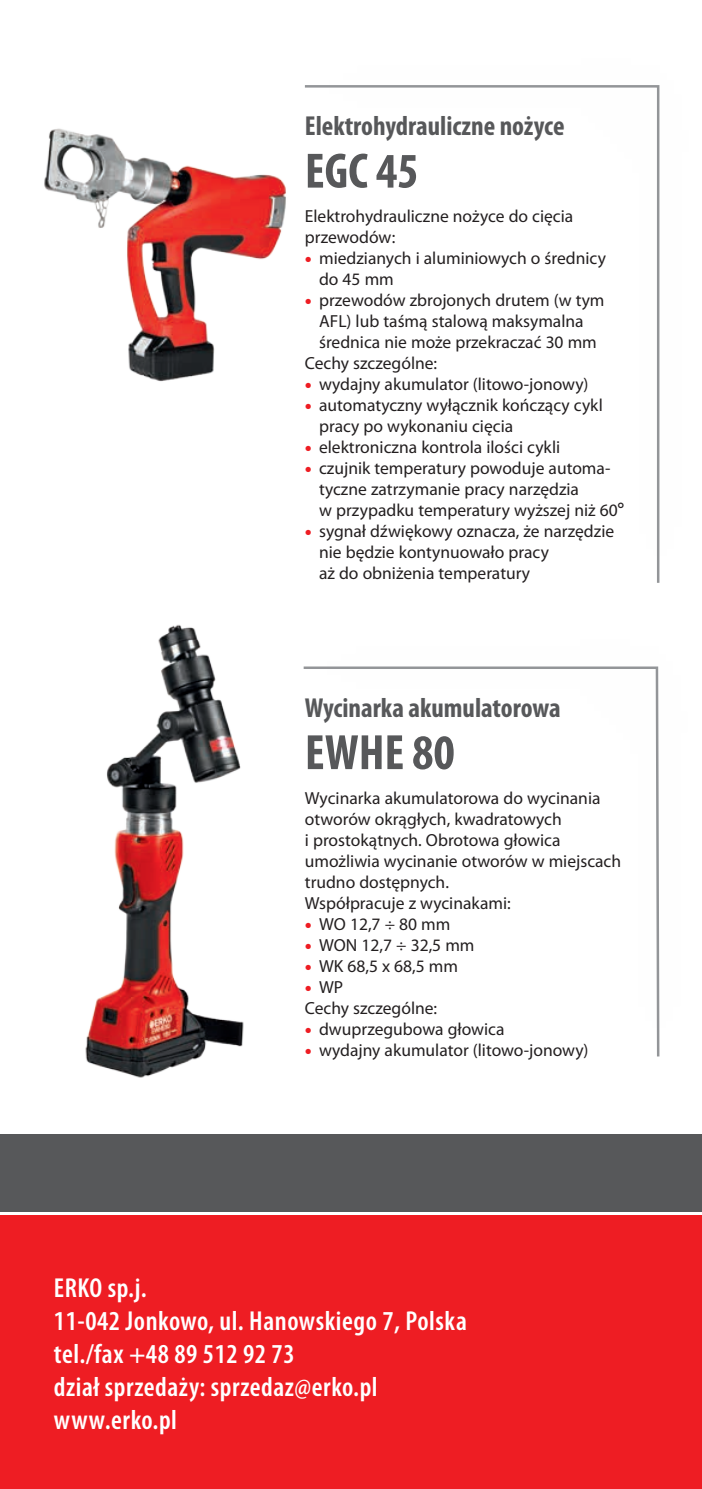
<style>
.page{position:relative;width:702px;height:1489px;background:#fff}
.page>*{position:absolute;margin:0;border:0;box-sizing:border-box;transform-origin:0 0}
.t1{font:700 condensed 50px "Myriad Pro";color:#57585a}
.t2{font:600 condensed 27.5px "Myriad Pro";letter-spacing:.02em;color:#fff}
.t3{font:700 condensed 27.5px "Myriad Pro";color:#57585a}
._01_txt_praski{font:17.5px/21px "Myriad Pro";color:#231f20}
.s1{font-size:25px;color:#ee1d23}
.s2{font-family:"Swis 721 PL";font-weight:700}
</style>
<div class="page">
<div style="left:0;top:1215px;width:702px;height:273px;background:#ee1d23"></div>
<div style="left:0;top:1134px;width:702px;height:77px;background:#57585a"></div>
<svg style="left:303px;top:666px;width:357px;height:391px"></svg>
<svg style="left:304px;top:85px;width:356px;height:498px"></svg>
<img style="left:85px;top:624px;width:159px;height:454px">
<img style="left:44px;top:128px;width:242px;height:254px">
<p class="t3" style="left:305px;top:109px;width:261px">Elektrohydrauliczne nożyce</p>
<p class="t1" style="left:305px;top:140px;width:115px">EGC 45</p>
<p class="_01_txt_praski" style="left:305px;top:206px;width:270px">Elektrohydrauliczne nożyce do cięcia przewodów:</p>
<p class="_01_txt_praski" style="left:319px;top:248px;width:288px;text-indent:-14px"><span class="s1">•</span> miedzianych i aluminiowych o średnicy do 45 mm</p>
<p class="_01_txt_praski" style="left:305px;top:290px;width:301px;text-align:center"><span class="s1">•</span> przewodów zbrojonych drutem (w tym<br>AFL) lub taśmą stalową maksymalna średnica nie może przekraczać 30 mm</p>
<p class="_01_txt_praski" style="left:305px;top:353px;width:134px">Cechy szczególne:</p>
<p class="_01_txt_praski" style="left:305px;top:374px;width:285px"><span class="s1">•</span> wydajny akumulator (litowo-jonowy)</p>
<p class="_01_txt_praski" style="left:319px;top:395px;width:285px;text-indent:-14px"><span class="s1">•</span> automatyczny wyłącznik kończący cykl pracy po wykonaniu cięcia</p>
<p class="_01_txt_praski" style="left:305px;top:437px;width:257px"><span class="s1">•</span> elektroniczna kontrola ilości cykli</p>
<p class="_01_txt_praski" style="left:319px;top:458px;width:306px;text-indent:-14px"><span class="s1">•</span> czujnik temperatury powoduje automa&shy;tyczne zatrzymanie pracy narzędzia<br>w przypadku temperatury wyższej niż 60<span class="s2">°</span></p>
<p class="_01_txt_praski" style="left:319px;top:521px;width:296px;text-indent:-14px"><span class="s1">•</span> sygnał dźwiękowy oznacza, że narzędzie nie będzie kontynuowało pracy<br>aż do obniżenia temperatury</p>
<p class="t3" style="left:305px;top:690px;width:257px">Wycinarka akumulatorowa</p>
<p class="t1" style="left:305px;top:721px;width:151px">EWHE 80</p>
<p class="_01_txt_praski" style="left:305px;top:787px;width:318px">Wycinarka akumulatorowa do wycinania otworów okrągłych, kwadratowych<br>i prostokątnych. Obrotowa głowica umożliwia wycinanie otworów w miejscach trudno dostępnych.</p>
<p class="_01_txt_praski" style="left:305px;top:892px;width:207px">Współpracuje z wycinakami:</p>
<p class="_01_txt_praski" style="left:305px;top:913px;width:147px"><span class="s1">•</span> WO 12,7 ÷ 80 mm</p>
<p class="_01_txt_praski" style="left:305px;top:934px;width:171px"><span class="s1">•</span> WON 12,7 ÷ 32,5 mm</p>
<p class="_01_txt_praski" style="left:305px;top:955px;width:155px"><span class="s1">•</span> WK 68,5 x 68,5 mm</p>
<p class="_01_txt_praski" style="left:305px;top:976px;width:40px"><span class="s1">•</span> WP</p>
<p class="_01_txt_praski" style="left:305px;top:997px;width:134px">Cechy szczególne:</p>
<p class="_01_txt_praski" style="left:305px;top:1018px;width:201px"><span class="s1">•</span> dwuprzegubowa głowica</p>
<p class="_01_txt_praski" style="left:305px;top:1039px;width:285px"><span class="s1">•</span> wydajny akumulator (litowo-jonowy)</p>
<p class="t2" style="left:54px;top:1270px;width:94px">ERKO sp.j.</p>
<p class="t2" style="left:54px;top:1303px;width:414px">11-042 Jonkowo, ul. Hanowskiego 7, Polska</p>
<p class="t2" style="left:54px;top:1336px;width:242px">tel./fax +48 89 512 92 73</p>
<p class="t2" style="left:54px;top:1369px;width:325px">dział sprzedaży: sprzedaz@erko.pl</p>
<p class="t2" style="left:54px;top:1402px;width:125px">www.erko.pl</p>
</div>
